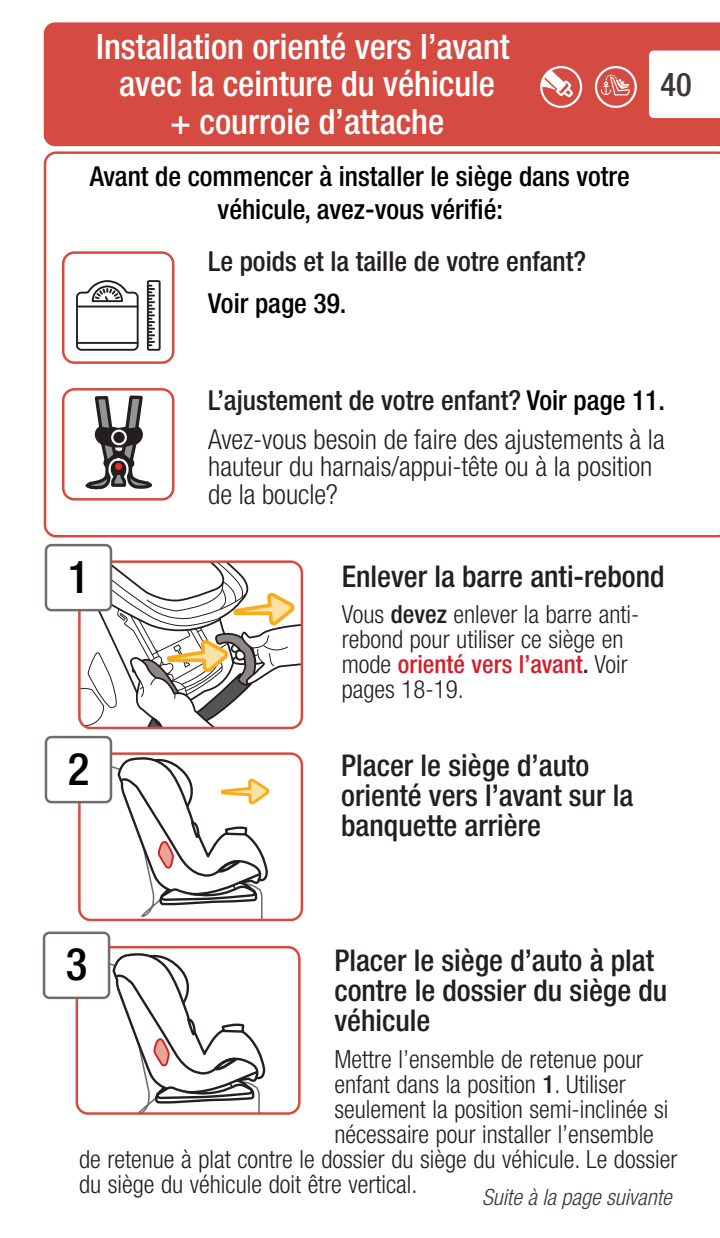
<style>
.page{position:relative;width:720px;height:1238px;background:#fff}
.page>*{position:absolute;margin:0;border:0;box-sizing:border-box;transform-origin:0 0}
.t1{font:500 condensed 45px "Helvetica Neue LT Std";color:#000}
.t2{font:500 condensed 35px/37.5px "Helvetica Neue LT Std";color:#fff;text-align:center}
.t3{font:500 condensed 32.5px "Helvetica Neue LT Std";color:#3d3837}
.t4{font:500 condensed 30px/30px "Helvetica Neue LT Std";color:#231f20}
.t5{font:300 condensed 27.5px/38.8px "Helvetica Neue LT Std";color:#231f20}
.t6{font:500 condensed 27.5px/32.5px "Helvetica Neue LT Std";color:#000;text-align:center}
.t7{font:500 condensed 27.5px "Helvetica Neue LT Std";color:#231f20}
.t8{font:300 condensed 25px/25px "Helvetica Neue LT Std";color:#231f20}
.t9{font:italic 300 condensed 22.5px "Helvetica Neue LT Std";color:#3d3837}
.s1{font-weight:500}
.s2{font-weight:500;color:#000}
.s3{font-weight:500;color:#cf202f}
</style>
<div class="page">
<div style="left:44px;top:22px;width:676px;height:124px;background:#d54b42"></div>
<svg style="left:649px;top:51px;width:71px;height:67px"></svg>
<svg style="left:44px;top:151px;width:676px;height:386px"></svg>
<div style="left:63px;top:252px;width:110px;height:110px;background:#fff;border-radius:11px"></div>
<svg style="left:76px;top:280px;width:63px;height:71px"></svg>
<hr style="left:77px;top:305px;width:61px;height:2px;background:#231f20">
<hr style="left:77px;top:342px;width:61px;height:2px;background:#231f20">
<div style="left:147px;top:280px;width:14px;height:71px;border:2px solid #231f20"></div>
<svg style="left:148px;top:285px;width:6px;height:61px"></svg>
<div style="left:62px;top:251px;width:112px;height:113px;border:2px solid #d54b42;border-radius:11px"></div>
<div style="left:63px;top:389px;width:110px;height:110px;background:#fff;border-radius:11px"></div>
<svg style="left:85px;top:395px;width:67px;height:95px"></svg>
<div style="left:62px;top:388px;width:112px;height:112px;border:2px solid #d54b42;border-radius:11px"></div>
<svg style="left:81px;top:755px;width:189px;height:163px"></svg>
<div style="left:78px;top:752px;width:225px;height:169px;border:2px solid #d54b42;border-radius:11px"></div>
<div style="left:46px;top:737px;width:65px;height:65px;background:#fff;border-radius:5px"></div>
<div style="left:45px;top:736px;width:67px;height:67px;border:2px solid #716c6b;border-radius:5px"></div>
<svg style="left:541px;top:70px;width:32px;height:30px"></svg>
<div style="left:540px;top:66px;width:42px;height:42px;border:2px solid #fff;border-radius:50%"></div>
<div style="left:595px;top:66px;width:42px;height:42px;border:2px solid #fff;border-radius:50%"></div>
<svg style="left:600px;top:74px;width:30px;height:22px"></svg>
<svg style="left:81px;top:563px;width:221px;height:165px"></svg>
<div style="left:78px;top:560px;width:225px;height:169px;border:2px solid #d54b42;border-radius:11px"></div>
<div style="left:46px;top:545px;width:65px;height:65px;background:#fff;border-radius:5px"></div>
<div style="left:45px;top:544px;width:67px;height:67px;border:2px solid #716c6b;border-radius:5px"></div>
<svg style="left:77px;top:949px;width:189px;height:164px"></svg>
<div style="left:76px;top:946px;width:225px;height:168px;border:2px solid #d54b42;border-radius:11px"></div>
<div style="left:44px;top:932px;width:65px;height:65px;background:#fff;border-radius:5px"></div>
<div style="left:43px;top:931px;width:67px;height:68px;border:2px solid #716c6b;border-radius:5px"></div>
<h2 class="t2" style="left:96px;top:27px;width:415px">Installation orienté vers l’avant avec la ceinture du véhicule<br>+ courroie d’attache</h2>
<p class="t6" style="left:90px;top:160px;width:542px">Avant de commencer à installer le siège dans votre véhicule, avez-vous vérifié:</p>
<p class="t7" style="left:208px;top:245px;width:380px">Le poids et la taille de votre enfant?</p>
<p class="t6" style="left:208px;top:286px;width:140px">Voir page 39.</p>
<h3 class="t3" style="left:661px;top:65px;width:33px">40</h3>
<h1 class="t1" style="left:68px;top:550px;width:23px">1</h1>
<p class="t5" style="left:208px;top:381px;width:458px"><span class="s1">L’ajustement de votre enfant?</span> <span class="s2">Voir page 11.<br></span>Avez-vous besoin de faire des ajustements à la</p>
<p class="t5" style="left:208px;top:453px;width:446px;line-height:27.5px">hauteur du harnais/appui-tête ou à la position de la boucle?</p>
<p class="t4" style="left:342px;top:560px;width:324px">Enlever la barre anti-rebond</p>
<p class="t8" style="left:342px;top:601px;width:299px">Vous <span class="s1">devez</span> enlever la barre anti&shy;rebond pour utiliser ce siège en mode <span class="s3">orienté vers l’avant</span><span class="s1">.</span> Voir pages 18-19.</p>
<h1 class="t1" style="left:68px;top:741px;width:23px">2</h1>
<p class="t4" style="left:341px;top:750px;width:294px">Placer le siège d’auto orienté vers l’avant sur la banquette arrière</p>
<h1 class="t1" style="left:66px;top:937px;width:23px">3</h1>
<p class="t4" style="left:334px;top:945px;width:334px">Placer le siège d’auto à plat contre le dossier du siège du véhicule</p>
<p class="t8" style="left:334px;top:1046px;width:310px">Mettre l’ensemble de retenue pour</p>
<p class="t8" style="left:334px;top:1071px;width:293px">enfant dans la position <span class="s1">1</span>. Utiliser</p>
<p class="t8" style="left:334px;top:1096px;width:336px">seulement la position semi-inclinée si</p>
<p class="t8" style="left:334px;top:1121px;width:321px">nécessaire pour installer l’ensemble</p>
<p class="t8" style="left:79px;top:1146px;width:600px">de retenue à plat contre le dossier du siège du véhicule. Le dossier</p>
<p class="t8" style="left:79px;top:1171px;width:340px">du siège du véhicule doit être vertical.</p>
<p class="t9" style="left:482px;top:1184px;width:191px">Suite à la page suivante</p>
</div>
